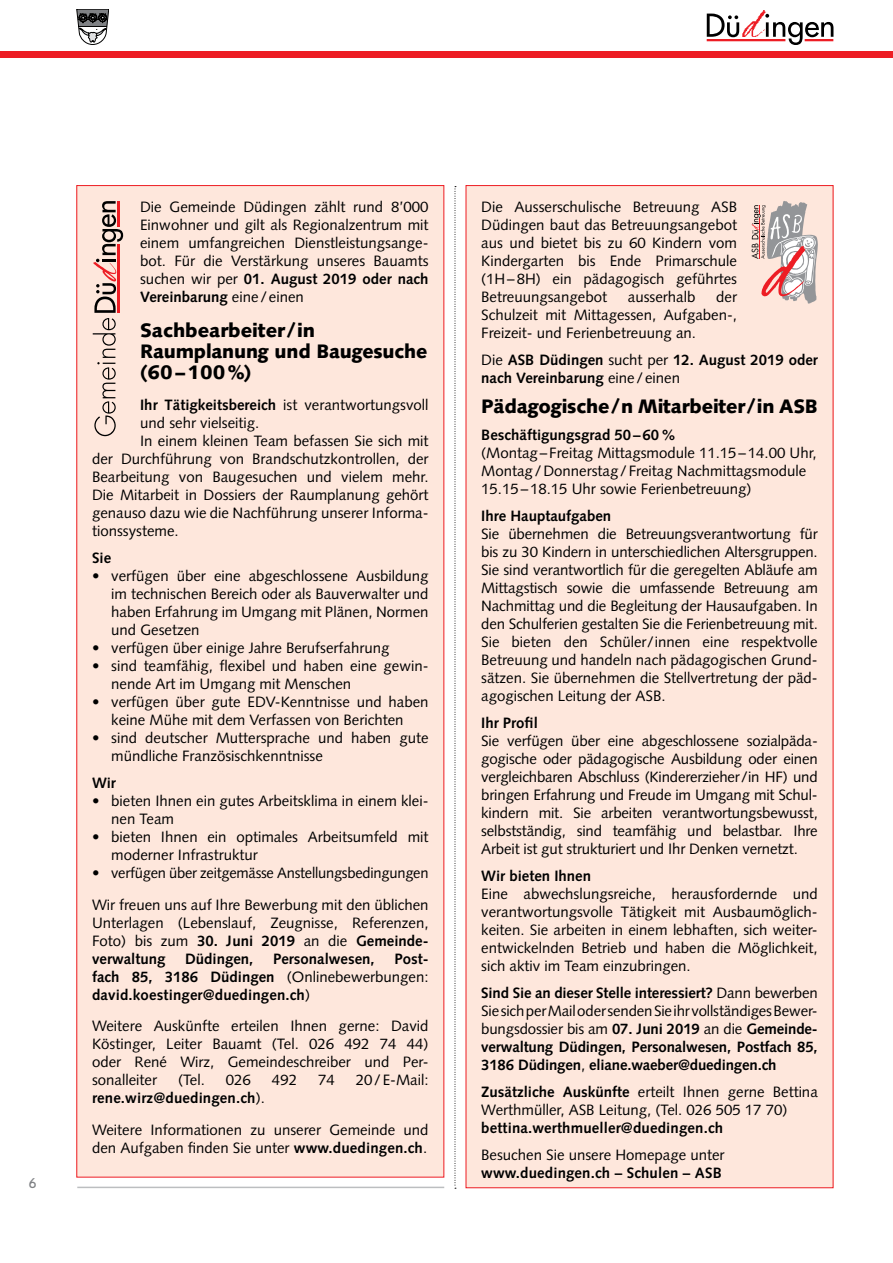
<style>
.page{position:relative;width:893px;height:1263px;background:#fff}
.page>*{position:absolute;margin:0;border:0;box-sizing:border-box;transform-origin:0 0}
.t1{font:900 19.5px/21px "Syntax";letter-spacing:-.01em;color:#000}
.t2{font:15px/18px "Syntax";color:#000;text-align:justify}
.t3{font:700 15px/18px "Syntax";color:#000}
.t4{font:13.5px "OCRB";color:#808285}
.t5{font:8.7px "Futura";color:#000}
.t6{font:4.2px "Futura";color:#000}
.s1{font-weight:700}
.s2{font-weight:400}
</style>
<div class="page">
<svg style="left:455px;top:186px;width:1px;height:1003px"></svg>
<div style="left:0;top:51px;width:893px;height:7px;background:#ed1d24"></div>
<svg style="left:77px;top:9px;width:32px;height:36px"></svg>
<svg style="left:707px;top:14px;width:32px;height:23px"></svg>
<svg style="left:765px;top:14px;width:68px;height:31px"></svg>
<img style="left:742px;top:10px;width:24px;height:27px">
<hr style="left:707px;top:39px;width:78px;height:2px;background:#ed1d24">
<div style="left:77px;top:186px;width:367px;height:991px;background:#fee7dc"></div>
<div style="left:466px;top:186px;width:367px;height:1002px;background:#fee7dc"></div>
<svg style="left:752px;top:201px;width:66px;height:102px"></svg>
<hr style="left:77px;top:1187px;width:367px;height:1px;background:#bcbec0">
<svg style="left:93px;top:201px;width:30px;height:235px"></svg>
<p class="t4" style="left:28px;top:1176px;width:11px">6</p>
<p class="t2" style="left:140px;top:198px;width:290px">Die Gemeinde Düdingen zählt rund 8’000<br>Einwohner und gilt als Regionalzentrum mit einem umfangreichen Dienstleistungsange&shy;bot. Für die Verstärkung unseres Bauamts suchen wir per <span class="s1">01. August 2019 oder nach Vereinbarung</span> eine/ einen</p>
<h1 class="t1" style="left:140px;top:319px;width:289px">Sachbearbeiter /in<br>Raumplanung und Baugesuche (60–100%)</h1>
<p class="t2" style="left:140px;top:396px;width:290px"><span class="s1">Ihr Tätigkeitsbereich</span> ist verantwortungsvoll</p>
<p class="t2" style="left:140px;top:414px;width:121px">und sehr vielseitig.</p>
<p class="t2" style="left:140px;top:432px;width:290px">In einem kleinen Team befassen Sie sich mit</p>
<p class="t2" style="left:92px;top:450px;width:338px">der Durchführung von Brandschutzkontrollen, der</p>
<p class="t2" style="left:92px;top:468px;width:338px">Bearbeitung von Baugesuchen und vielem mehr.</p>
<p class="t2" style="left:92px;top:486px;width:338px">Die Mitarbeit in Dossiers der Raumplanung gehört</p>
<p class="t2" style="left:92px;top:504px;width:338px">genauso dazu wie die Nachführung unserer Informa-</p>
<p class="t2" style="left:92px;top:522px;width:88px">tionssysteme.</p>
<p class="t3" style="left:92px;top:549px;width:21px">Sie</p>
<p class="t2" style="left:111px;top:567px;width:319px;text-indent:-19px">• verfügen über eine abgeschlossene Ausbildung im technischen Bereich oder als Bauverwalter und haben Erfahrung im Umgang mit Plänen, Normen und Gesetzen</p>
<p class="t2" style="left:92px;top:639px;width:299px">• verfügen über einige Jahre Berufserfahrung</p>
<p class="t2" style="left:111px;top:657px;width:319px;text-indent:-19px">• sind teamfähig, flexibel und haben eine gewin&shy;nende Art im Umgang mit Menschen</p>
<p class="t2" style="left:92px;top:693px;width:338px;text-align:center">• verfügen über gute EDV-Kenntnisse und haben keine Mühe mit dem Verfassen von Berichten</p>
<p class="t2" style="left:111px;top:729px;width:319px;text-indent:-19px">• sind deutscher Muttersprache und haben gute mündliche Französischkenntnisse</p>
<p class="t3" style="left:92px;top:774px;width:25px">Wir</p>
<p class="t2" style="left:111px;top:792px;width:319px;text-indent:-19px">• bieten Ihnen ein gutes Arbeitsklima in einem klei&shy;nen Team</p>
<p class="t2" style="left:111px;top:828px;width:319px;text-indent:-19px">• bieten Ihnen ein optimales Arbeitsumfeld mit moderner Infrastruktur</p>
<p class="t2" style="left:92px;top:857px;width:338px;line-height:31.5px">• verfügen über zeitgemässe Anstellungsbedingungen<br>Wir freuen uns auf Ihre Bewerbung mit den üblichen</p>
<p class="t2" style="left:92px;top:913px;width:338px">Unterlagen (Lebenslauf, Zeugnisse, Referenzen, Foto) bis zum <span class="s1">30. Juni 2019</span> an die <span class="s1">Gemeinde&shy;verwaltung</span></p>
<p class="t3" style="left:185px;top:949px;width:70px">Düdingen,</p>
<p class="t3" style="left:273px;top:949px;width:103px">Personalwesen,</p>
<p class="t3" style="left:92px;top:949px;width:338px;text-align:justify;text-indent:302px">Post&shy;fach 85, 3186 Düdingen <span class="s2">(Onlinebewerbungen: </span>david.koestinger@duedingen.ch<span class="s2">)</span></p>
<p class="t2" style="left:92px;top:1017px;width:338px">Weitere Auskünfte erteilen Ihnen gerne: David Köstinger, Leiter Bauamt (Tel. 026 492 74 44) oder René Wirz, Gemeindeschreiber und Per&shy;sonalleiter</p>
<p class="t2" style="left:178px;top:1071px;width:28px">(Tel.</p>
<p class="t2" style="left:226px;top:1071px;width:27px">026</p>
<p class="t2" style="left:272px;top:1071px;width:27px">492</p>
<p class="t2" style="left:318px;top:1071px;width:18px">74</p>
<p class="t2" style="left:356px;top:1071px;width:74px">20/E-Mail:</p>
<p class="t2" style="left:92px;top:1082px;width:338px;line-height:31.5px"><span class="s1">rene.wirz@duedingen.ch</span>).<br>Weitere Informationen zu unserer Gemeinde und</p>
<p class="t2" style="left:92px;top:1138px;width:337px">den Aufgaben finden Sie unter <span class="s1">www.duedingen.ch</span>.</p>
<p class="t2" style="left:481px;top:198px;width:257px">Die Ausserschulische Betreuung ASB Düdingen baut das Betreuungsangebot aus und bietet bis zu 60 Kindern vom Kindergarten bis Ende Primarschule (1H–8H) ein pädagogisch geführtes Betreuungsangebot</p>
<p class="t5" style="left:749px;top:259px;width:17px;rotate:-90deg">ASB</p>
<p class="t2" style="left:481px;top:288px;width:257px;text-indent:235px">der Schulzeit mit Mittagessen, Aufgaben-, Freizeit- und Ferienbetreuung an.</p>
<p class="t3" style="left:481px;top:351px;width:338px"><span class="s2">Die</span> ASB Düdingen <span class="s2">sucht per</span> 12. August 2019 oder nach Vereinbarung <span class="s2">eine / einen</span></p>
<h1 class="t1" style="left:481px;top:396px;width:338px">Pädagogische/n Mitarbeiter /in ASB</h1>
<p class="t3" style="left:481px;top:426px;width:196px">Beschäftigungsgrad 50–60%</p>
<p class="t2" style="left:481px;top:444px;width:337px;text-align:left">(Montag–Freitag Mittagsmodule 11.15–14.00 Uhr,<br>Montag/Donnerstag/ Freitag Nachmittagsmodule<br>15.15–18.15 Uhr sowie Ferienbetreuung)</p>
<p class="t3" style="left:481px;top:507px;width:132px">Ihre Hauptaufgaben</p>
<p class="t2" style="left:481px;top:525px;width:338px">Sie übernehmen die Betreuungsverantwortung für bis zu 30 Kindern in unterschiedlichen Altersgruppen.<br>Sie sind verantwortlich für die geregelten Abläufe am Mittagstisch sowie die umfassende Betreuung am Nachmittag und die Begleitung der Hausaufgaben. In den Schulferien gestalten Sie die Ferienbetreuung mit.<br>Sie bieten den Schüler/innen eine respektvolle Betreuung und handeln nach pädagogischen Grund&shy;sätzen. Sie übernehmen die Stellvertretung der päd&shy;agogischen Leitung der ASB.</p>
<p class="t3" style="left:481px;top:714px;width:58px">Ihr Profil</p>
<p class="t2" style="left:481px;top:732px;width:338px">Sie verfügen über eine abgeschlossene sozialpäda&shy;gogische oder pädagogische Ausbildung oder einen vergleichbaren Abschluss (Kindererzieher/in HF) und bringen Erfahrung und Freude im Umgang mit Schul&shy;kindern mit. Sie arbeiten verantwortungsbewusst, selbstständig, sind teamfähig und belastbar. Ihre Arbeit ist gut strukturiert und Ihr Denken vernetzt.</p>
<p class="t3" style="left:481px;top:867px;width:111px">Wir bieten Ihnen</p>
<p class="t2" style="left:481px;top:885px;width:338px">Eine abwechslungsreiche, herausfordernde und verantwortungsvolle Tätigkeit mit Ausbaumöglich&shy;keiten. Sie arbeiten in einem lebhaften, sich weiter&shy;entwickelnden Betrieb und haben die Möglichkeit, sich aktiv im Team einzubringen.</p>
<p class="t3" style="left:481px;top:984px;width:338px">Sind Sie an dieser Stelle interessiert? <span class="s2">Dann bewerben Sie sich per Mail oder senden Sie ihr vollständiges Bewer&shy;bungsdossier bis am</span> 07. Juni 2019 <span class="s2">an die</span> Gemeinde&shy;verwaltung Düdingen, Personalwesen, Postfach 85, 3186 Düdingen<span class="s2">,</span> eliane.waeber@duedingen.ch</p>
<p class="t2" style="left:481px;top:1083px;width:338px"><span class="s1">Zusätzliche Auskünfte</span> erteilt Ihnen gerne Bettina<br>Werthmüller, ASB Leitung, (Tel. 026 505 17 70)</p>
<p class="t3" style="left:481px;top:1119px;width:243px">bettina.werthmueller@duedingen.ch</p>
<p class="t2" style="left:481px;top:1146px;width:245px">Besuchen Sie unsere Homepage unter</p>
<p class="t3" style="left:481px;top:1164px;width:242px">www.duedingen.ch – Schulen – ASB</p>
<p class="t2" style="left:628px;top:288px;width:69px">ausserhalb</p>
<p class="t6" style="left:771px;top:361px;width:9px;rotate:-90deg">ASB</p>
</div>
